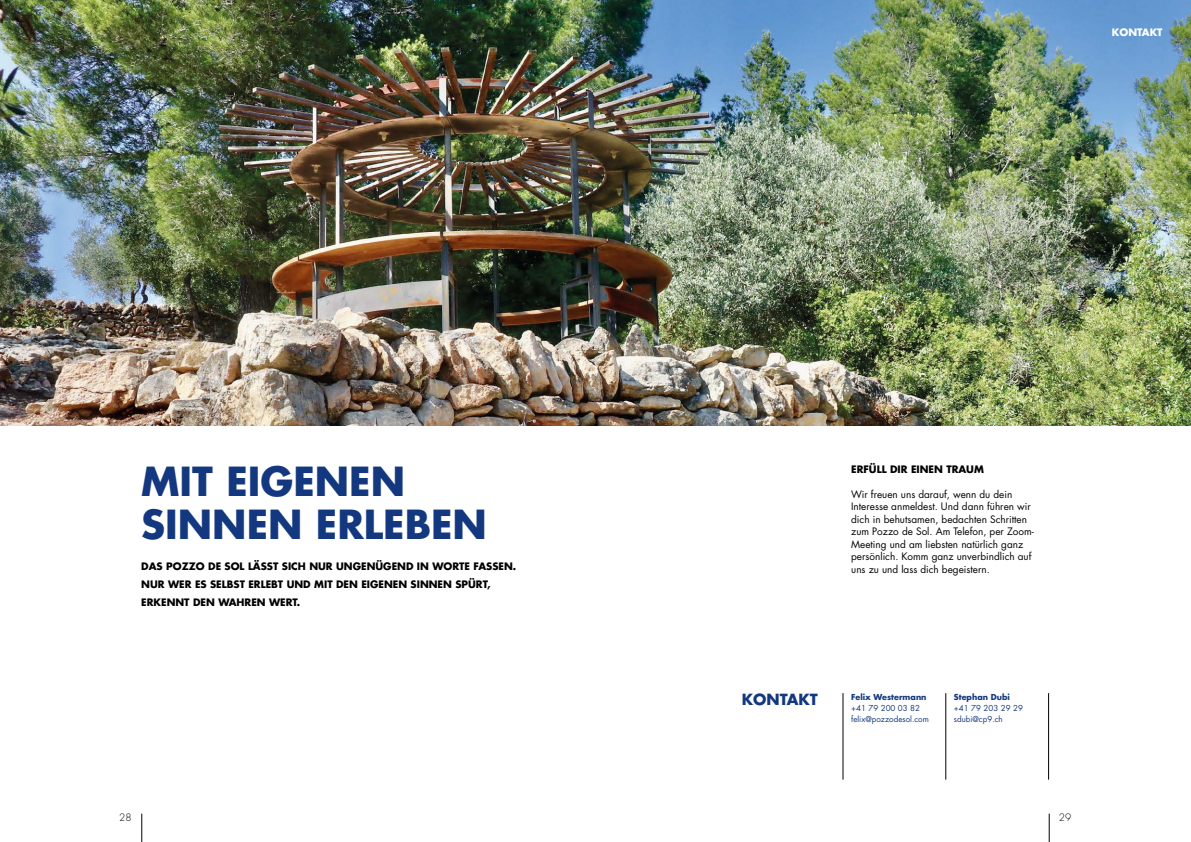
<style>
.page{position:relative;width:1191px;height:842px;background:#fff}
.page>*{position:absolute;margin:0;border:0;box-sizing:border-box;transform-origin:0 0}
.t1{font:700 39px/43px "Futura";color:#14387f}
.t2{font:700 15px "Futura";color:#14387f}
.t3{font:10px/12.5px "Futura";color:#000}
.t4{font:700 10px/18px "Futura";color:#000}
.t5{font:700 10px "Futura";color:#fff}
.t6{font:300 10px "Futura";color:#000}
.t7{font:8px/11px "Futura";color:#14387f}
.t8{font:700 8px "Futura";color:#14387f}
</style>
<div class="page">
<img style="left:0;top:0;width:1191px;height:425px">
<hr style="left:1048px;top:693px;width:1px;height:87px;background:#000">
<svg style="left:1048px;top:814px;width:1px;height:28px"></svg>
<svg style="left:141px;top:814px;width:1px;height:28px"></svg>
<hr style="left:945px;top:693px;width:1px;height:87px;background:#000">
<hr style="left:843px;top:693px;width:1px;height:87px;background:#000">
<p class="t5" style="left:1111px;top:26px;width:52px">KONTAKT</p>
<h1 class="t1" style="left:141px;top:459px;width:347px">MIT EIGENEN<br>SINNEN ERLEBEN</h1>
<p class="t4" style="left:141px;top:557px;width:376px">DAS POZZO DE SOL LÄSST SICH NUR UNGENÜGEND IN WORTE FASSEN.<br>NUR WER ES SELBST ERLEBT UND MIT DEN EIGENEN SINNEN SPÜRT,<br>ERKENNT DEN WAHREN WERT.</p>
<p class="t4" style="left:851px;top:460px;width:134px">ERFÜLL DIR EINEN TRAUM</p>
<p class="t3" style="left:851px;top:488px;width:184px">Wir freuen uns darauf, wenn du dein Interesse anmeldest. Und dann führen wir dich in behutsamen, bedachten Schritten zum Pozzo de Sol. Am Telefon, per Zoom-Meeting und am liebsten natürlich ganz persönlich. Komm ganz unverbindlich auf uns zu und lass dich begeistern.</p>
<h2 class="t2" style="left:742px;top:689px;width:78px">KONTAKT</h2>
<p class="t8" style="left:851px;top:691px;width:77px">Felix Westermann</p>
<p class="t7" style="left:851px;top:702px;width:79px">+41 79 200 03 82 felix@pozzodesol.com</p>
<p class="t8" style="left:954px;top:691px;width:58px">Stephan Dubi</p>
<p class="t7" style="left:954px;top:702px;width:70px">+41 79 203 29 29 sdubi@cp9.ch</p>
<p class="t6" style="left:119px;top:811px;width:14px">28</p>
<p class="t6" style="left:1059px;top:811px;width:14px">29</p>
</div>
